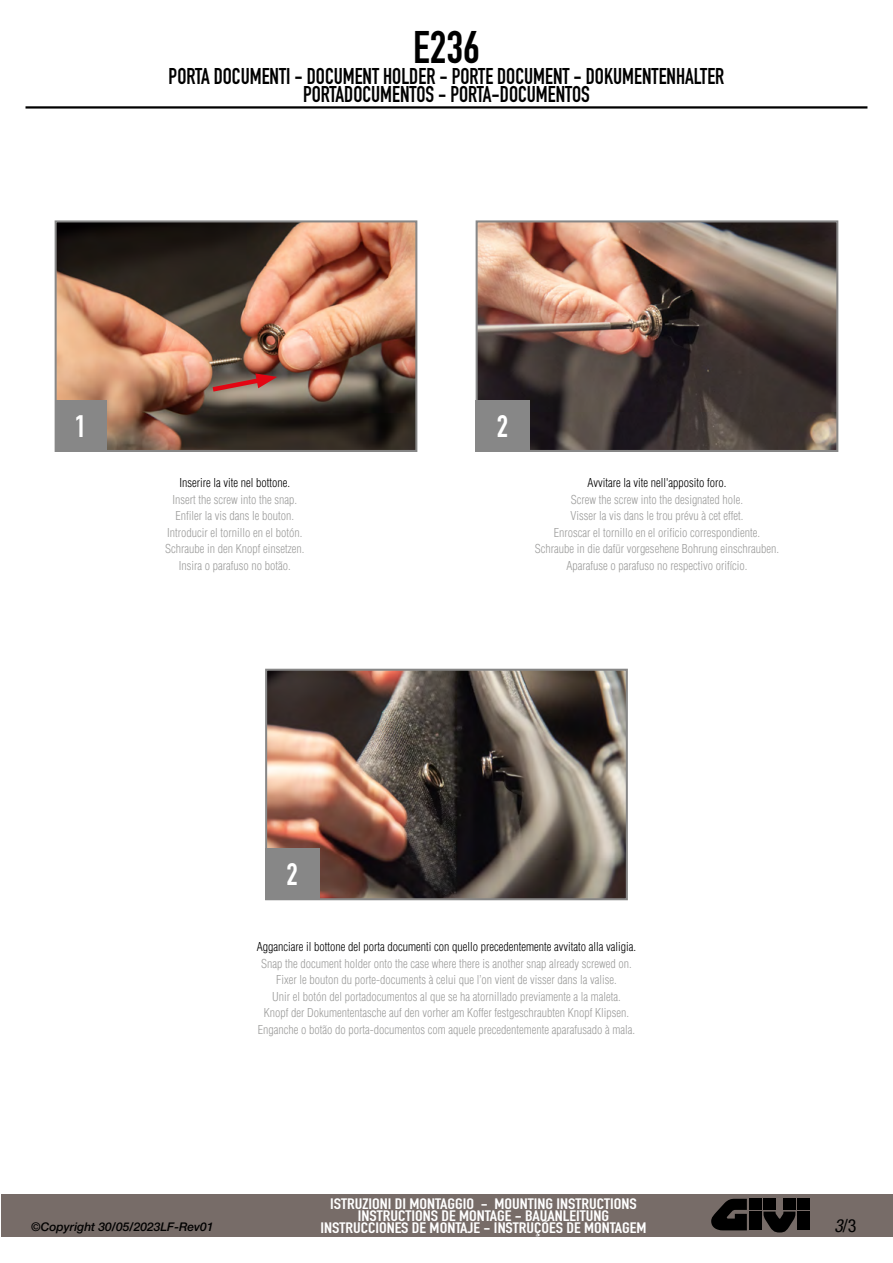
<style>
.page{position:relative;width:893px;height:1263px;background:#fff}
.page>*{position:absolute;margin:0;border:0;box-sizing:border-box;transform-origin:0 0}
.t1{font:45px "DIN Engschrift Std";color:#000}
.t2{font:30.6px "DIN Engschrift Std";color:#fff}
.t3{font:22.5px/18px "DIN Engschrift Std";color:#000;text-align:center;scale:.95 1}
.t4{font:condensed 18px "Helvetica Neue LT Std";color:#000}
.t5{font:15px/12px "DIN Engschrift Std";color:#fff;text-align:center;scale:1.2 1}
.t6{font:300 condensed 12px/16.5px "Helvetica LT Std";color:#9d9d9c;text-align:center}
.t7{font:300 condensed 12px "Helvetica LT Std";color:#000}
.t8{font:italic 500 12px "Helvetica Neue LT Std";color:#000}
.s1{font-style:italic}
</style>
<div class="page">
<img style="left:58px;top:223px;width:356px;height:226px">
<div style="left:55px;top:220px;width:362px;height:232px;border:2px solid #878787"></div>
<div style="left:55px;top:400px;width:51px;height:52px;background:#878787"></div>
<img style="left:479px;top:223px;width:356px;height:226px">
<div style="left:476px;top:220px;width:362px;height:232px;border:2px solid #878787"></div>
<div style="left:476px;top:400px;width:54px;height:52px;background:#878787"></div>
<svg style="left:208px;top:373px;width:69px;height:22px;background:#9f6159"></svg>
<img style="left:268px;top:672px;width:357px;height:225px">
<div style="left:265px;top:669px;width:363px;height:231px;border:2px solid #878787"></div>
<div style="left:265px;top:848px;width:54px;height:52px;background:#878787"></div>
<div style="left:1px;top:1194px;width:891px;height:43px;background:#776c68"></div>
<hr style="left:26px;top:106px;width:841px;height:3px;background:#000">
<svg style="left:711px;top:1199px;width:36px;height:31px"></svg>
<div style="left:749px;top:1199px;width:12px;height:11px;background:#000"></div>
<div style="left:749px;top:1211px;width:12px;height:19px;background:#000"></div>
<div style="left:798px;top:1199px;width:12px;height:11px;background:#000"></div>
<div style="left:798px;top:1211px;width:12px;height:19px;background:#000"></div>
<div style="left:763px;top:1199px;width:13px;height:11px;background:#000"></div>
<div style="left:783px;top:1199px;width:12px;height:11px;background:#000"></div>
<svg style="left:763px;top:1211px;width:32px;height:21px"></svg>
<h1 class="t1" style="left:413px;top:21px;width:68px">E236</h1>
<h3 class="t3" style="left:169px;top:67px;width:586px">PORTA DOCUMENTI - DOCUMENT HOLDER - PORTE DOCUMENT - DOKUMENTENHALTER<br>PORTADOCUMENTOS - PORTA-DOCUMENTOS</h3>
<h2 class="t2" style="left:75px;top:408px;width:13px">1</h2>
<h2 class="t2" style="left:497px;top:408px;width:13px">2</h2>
<p class="t7" style="left:180px;top:475px;width:112px">Inserire la vite nel bottone.</p>
<p class="t6" style="left:165px;top:491px;width:141px">Insert the screw into the snap.<br>Enfiler la vis dans le bouton.<br>Introducir el tornillo en el botón.<br>Schraube in den Knopf einsetzen.<br>Insira o parafuso no botão.</p>
<p class="t7" style="left:588px;top:475px;width:140px">Avvitare la vite nell'apposito foro.</p>
<p class="t6" style="left:535px;top:491px;width:246px">Screw the screw into the designated hole.<br>Visser la vis dans le trou prévu à cet effet.<br>Enroscar el tornillo en el orificio correspondiente.<br>Schraube in die dafür vorgesehene Bohrung einschrauben.<br>Aparafuse o parafuso no respectivo orifício.</p>
<h2 class="t2" style="left:286px;top:857px;width:13px">2</h2>
<p class="t7" style="left:257px;top:939px;width:381px">Agganciare il bottone del porta documenti con quello precedentemente avvitato alla valigia.</p>
<p class="t6" style="left:258px;top:955px;width:379px">Snap the document holder onto the case where there is another snap already screwed on.<br>Fixer le bouton du porte-documents à celui que l’on vient de visser dans la valise.<br>Unir el botón del portadocumentos al que se ha atornillado previamente a la maleta.<br>Knopf der Dokumententasche auf den vorher am Koffer festgeschraubten Knopf Klipsen.<br>Enganche o botão do porta-documentos com aquele precedentemente aparafusado à mala.</p>
<p class="t8" style="left:31px;top:1220px;width:184px">©Copyright 30/05/2023LF-Rev01</p>
<p class="t5" style="left:320px;top:1197px;width:273px">ISTRUZIONI DI MONTAGGIO - MOUNTING INSTRUCTIONS<br>INSTRUCTIONS DE MONTAGE - BAUANLEITUNG<br>INSTRUCCIONES DE MONTAJE - INSTRUÇÕES DE MONTAGEM</p>
<h3 class="t4" style="left:834px;top:1215px;width:24px"><span class="s1">3</span>/3</h3>
</div>
